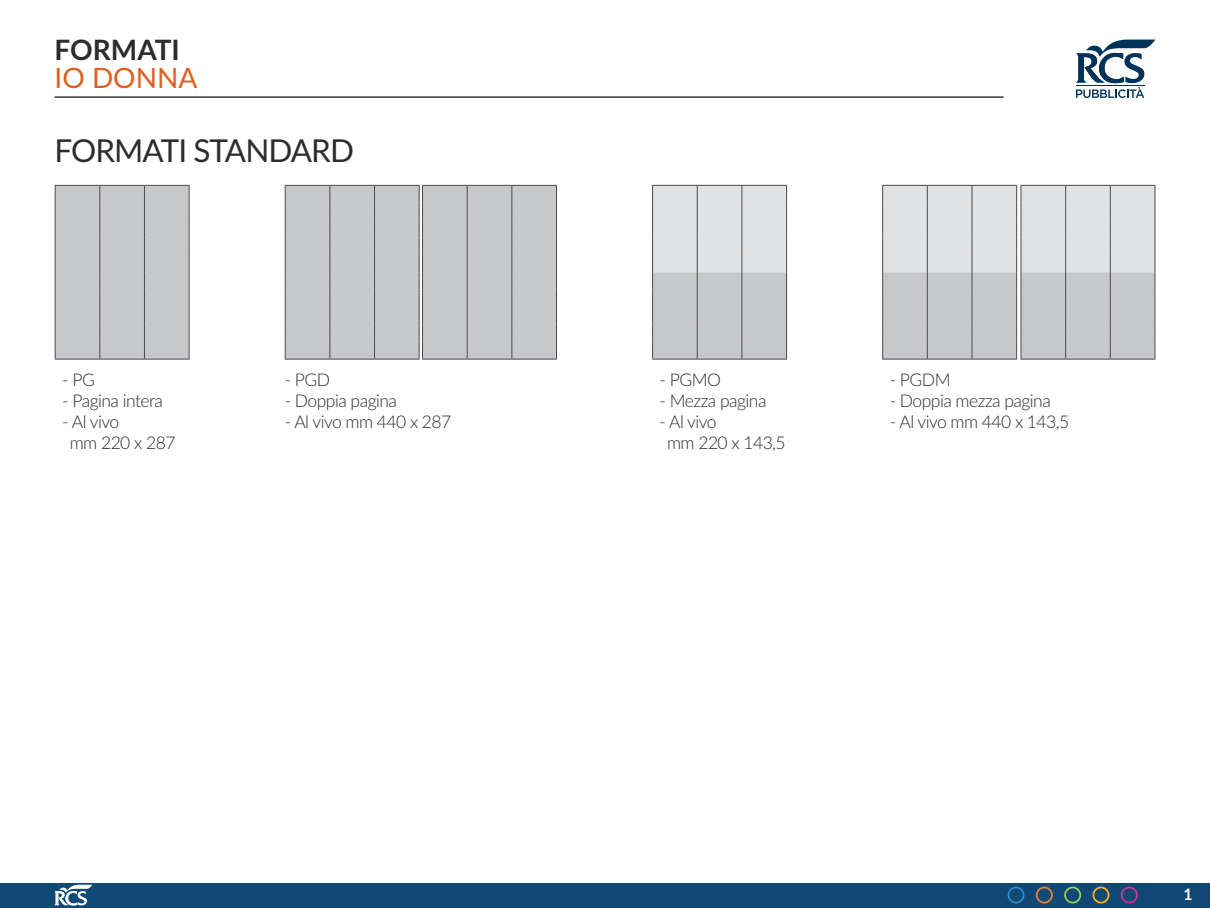
<style>
.page{position:relative;width:1210px;height:908px;background:#fff}
.page>*{position:absolute;margin:0;border:0;box-sizing:border-box;transform-origin:0 0}
.TESTO{font:31.5px "Lato";letter-spacing:-.03em;color:#2c2c2c}
.t1{font:700 28px "Lato";color:#2c2c2c}
.t2{font:28px "Lato";color:#de5f1f}
.TESTO-2{font:300 17.5px "Lato";letter-spacing:-.03em;color:#2c2c2c}
.t3{font:700 15.75px "Lato";color:#fff}
</style>
<div class="page">
<hr style="left:55px;top:96px;width:948px;height:2px;background:#565656">
<div style="left:0;top:883px;width:1210px;height:24px;background:#114975"></div>
<svg style="left:1076px;top:40px;width:79px;height:58px"></svg>
<svg style="left:55px;top:186px;width:135px;height:173px;background:#c2c3c5"></svg>
<hr style="left:144px;top:185px;width:46px;height:1px;background:#4b4b4b">
<hr style="left:100px;top:185px;width:44px;height:1px;background:#4b4b4b">
<hr style="left:55px;top:185px;width:45px;height:1px;background:#4b4b4b">
<svg style="left:652px;top:186px;width:135px;height:173px;background:#c9cacc"></svg>
<hr style="left:742px;top:185px;width:45px;height:1px;background:#4b4b4b">
<hr style="left:697px;top:185px;width:45px;height:1px;background:#4b4b4b">
<hr style="left:652px;top:185px;width:45px;height:1px;background:#4b4b4b">
<svg style="left:882px;top:185px;width:273px;height:174px;background:#d0d1d3"></svg>
<hr style="left:1110px;top:185px;width:45px;height:1px;background:#4b4b4b">
<hr style="left:1065px;top:185px;width:45px;height:1px;background:#4b4b4b">
<hr style="left:1020px;top:185px;width:45px;height:1px;background:#4b4b4b">
<div style="left:285px;top:185px;width:272px;height:174px;background:#c7c8ca"></div>
<hr style="left:512px;top:185px;width:45px;height:1px;background:#4b4b4b">
<hr style="left:467px;top:185px;width:45px;height:1px;background:#4b4b4b">
<hr style="left:422px;top:185px;width:45px;height:1px;background:#4b4b4b">
<h2 class="t1" style="left:55px;top:29px;width:127px">FORMATI</h2>
<h2 class="t2" style="left:55px;top:57px;width:59px">IO DONNA</h2>
<p class="TESTO" style="left:55px;top:128px;width:301px">FORMATI STANDARD</p>
<p class="TESTO-2" style="left:62px;top:367px;width:34px">- PG</p>
<p class="TESTO-2" style="left:62px;top:388px;width:102px">- Pagina intera</p>
<p class="TESTO-2" style="left:62px;top:409px;width:59px">- Al vivo</p>
<p class="TESTO-2" style="left:70px;top:430px;width:107px">mm 220 x 287</p>
<p class="TESTO-2" style="left:285px;top:367px;width:47px">- PGD</p>
<p class="TESTO-2" style="left:285px;top:388px;width:114px">- Doppia pagina</p>
<p class="TESTO-2" style="left:285px;top:409px;width:168px">- Al vivo mm 440 x 287</p>
<p class="TESTO-2" style="left:659px;top:367px;width:63px">- PGMO</p>
<p class="TESTO-2" style="left:659px;top:388px;width:108px">- Mezza pagina</p>
<p class="TESTO-2" style="left:659px;top:409px;width:59px">- Al vivo</p>
<p class="TESTO-2" style="left:667px;top:430px;width:120px">mm 220 x 143,5</p>
<p class="TESTO-2" style="left:890px;top:367px;width:62px">- PGDM</p>
<p class="TESTO-2" style="left:890px;top:388px;width:162px">- Doppia mezza pagina</p>
<p class="TESTO-2" style="left:890px;top:409px;width:181px">- Al vivo mm 440 x 143,5</p>
<p class="t3" style="left:1183px;top:882px;width:11px">1</p>
</div>
